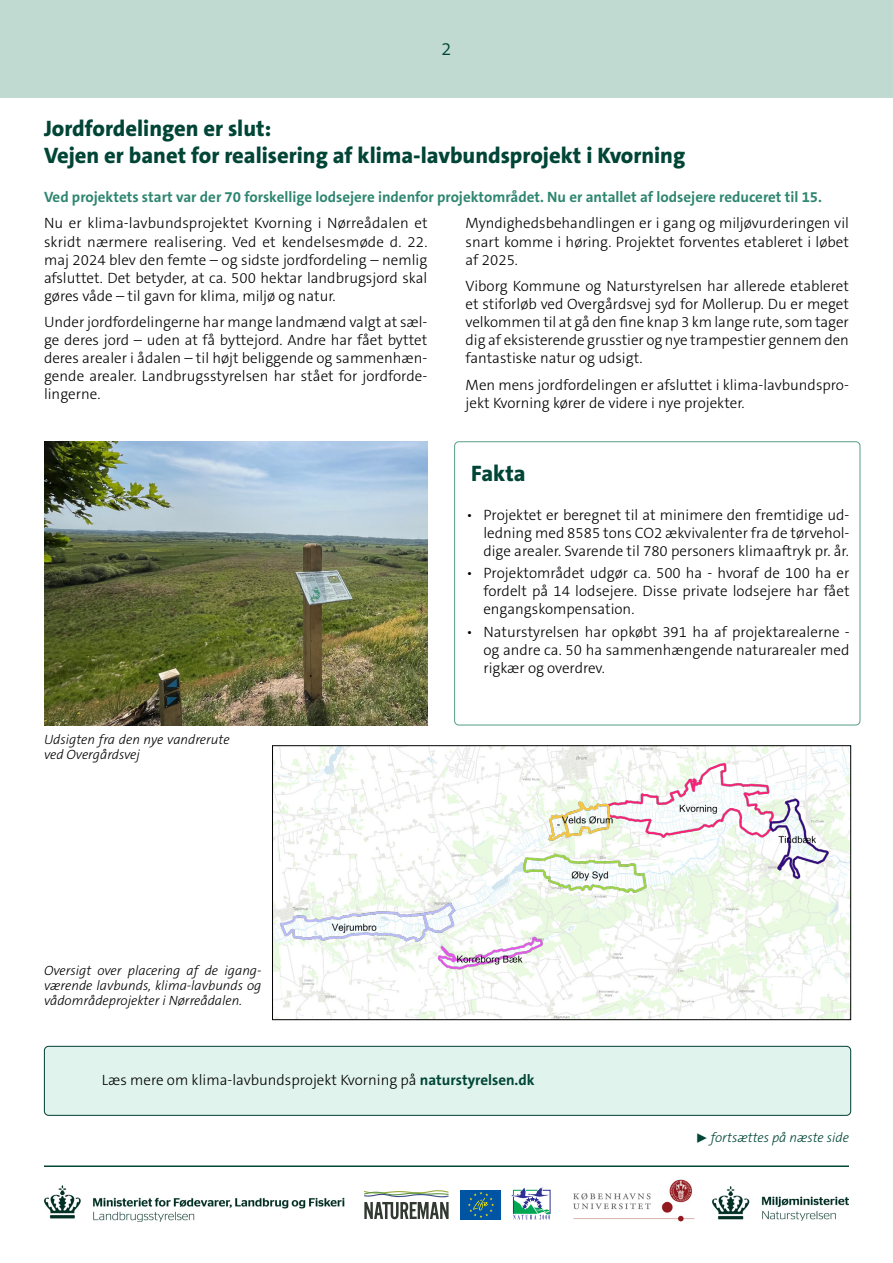
<style>
.page{position:relative;width:893px;height:1263px;background:#fff}
.page>*{position:absolute;margin:0;border:0;box-sizing:border-box;transform-origin:0 0}
.underrubrik_H3{font:800 22.5px/27px "The Sans C5";color:#004536}
.t1{font:300 18px "The Sans C5";color:#004536}
.Brød_-_P{font:300 15px/18px "The Sans C5";color:#000;text-align:justify}
.Mellemrubrikker_-_H4{font:700 15px "The Sans C5";color:#2e8670}
.Billedtekst_Figurforklaringer_-_P{font:italic 300 13.5px/15px "The Sans C5";color:#000}
.Billedtekst_Figurforklaringer_-_P-2{font:italic 300 13.5px "The Sans C5";color:#004536}
.s1{font-weight:700;color:#004536}
.s2{font-weight:400;font-style:normal}
</style>
<div class="page">
<div style="left:0;top:0;width:893px;height:97px;background:#c0dad2"></div>
<img style="left:274px;top:747px;width:575px;height:271px">
<div style="left:272px;top:745px;width:579px;height:275px;border:1px solid #000"></div>
<div style="left:44px;top:1046px;width:807px;height:69px;background:#e0f3ec;border-radius:4px"></div>
<div style="left:44px;top:1046px;width:807px;height:70px;border:1px solid #003e32;border-radius:4px"></div>
<hr style="left:44px;top:1165px;width:805px;height:2px;background:#004536">
<img style="left:44px;top:441px;width:383px;height:284px">
<div style="left:454px;top:441px;width:406px;height:284px;border:1px solid #2c846b;border-radius:4px"></div>
<img style="left:573px;top:1179px;width:122px;height:43px">
<svg style="left:364px;top:1190px;width:85px;height:29px"></svg>
<svg style="left:511px;top:1187px;width:39px;height:32px"></svg>
<div style="left:461px;top:1190px;width:40px;height:29px;background:#0054a4"></div>
<svg style="left:468px;top:1192px;width:26px;height:26px"></svg>
<img style="left:713px;top:1186px;width:136px;height:35px">
<img style="left:44px;top:1185px;width:301px;height:37px">
<p class="t1" style="left:442px;top:38px;width:11px">2</p>
<h3 class="underrubrik_H3" style="left:44px;top:115px;width:643px">Jordfordelingen er slut:<br>Vejen er banet for realisering af klima-lavbundsprojekt i Kvorning</h3>
<h4 class="Mellemrubrikker_-_H4" style="left:44px;top:187px;width:779px">Ved projektets start var der 70 forskellige lodsejere indenfor projektområdet. Nu er antallet af lodsejere reduceret til 15.</h4>
<p class="Brød_-_P" style="left:44px;top:215px;width:385px">Nu er klima-lavbundsprojektet Kvorning i Nørreådalen et skridt nærmere realisering. Ved et kendelsesmøde d. 22. maj 2024 blev den femte – og sidste jordfordeling – nemlig afsluttet. Det betyder, at ca. 500 hektar landbrugsjord skal gøres våde – til gavn for klima, miljø og natur.</p>
<p class="Brød_-_P" style="left:44px;top:313px;width:385px">Under jordfordelingerne har mange landmænd valgt at sæl&shy;ge deres jord – uden at få byttejord. Andre har fået byttet deres arealer i ådalen – til højt beliggende og sammenhæn&shy;gende arealer. Landbrugsstyrelsen har stået for jordforde&shy;lingerne.</p>
<p class="Brød_-_P" style="left:466px;top:215px;width:385px">Myndighedsbehandlingen er i gang og miljøvurderingen vil snart komme i høring. Projektet forventes etableret i løbet af 2025.</p>
<p class="Brød_-_P" style="left:466px;top:277px;width:385px">Viborg Kommune og Naturstyrelsen har allerede etableret et stiforløb ved Overgårdsvej syd for Mollerup. Du er meget velkommen til at gå den fine knap 3 km lange rute, som tager dig af eksisterende grusstier og nye trampestier gennem den fantastiske natur og udsigt.</p>
<p class="Brød_-_P" style="left:466px;top:376px;width:385px">Men mens jordfordelingen er afsluttet i klima-lavbundspro&shy;jekt Kvorning kører de videre i nye projekter.</p>
<p class="Billedtekst_Figurforklaringer_-_P" style="left:44px;top:732px;width:187px">Udsigten fra den nye vandrerute ved Overgårdsvej</p>
<p class="Billedtekst_Figurforklaringer_-_P" style="left:44px;top:963px;width:219px;text-align:justify">Oversigt over placering af de igang&shy;værende lavbunds, klima-lavbunds og vådområdeprojekter i Nørreådalen.</p>
<h3 class="underrubrik_H3" style="left:471px;top:460px;width:56px">Fakta</h3>
<p class="Brød_-_P" style="left:483px;top:506px;width:368px;text-indent:-17px">• Projektet er beregnet til at minimere den fremtidige ud&shy;ledning med 8585 tons CO2 ækvivalenter fra de tørvehol&shy;dige arealer. Svarende til 780 personers klimaaftryk pr. år.</p>
<p class="Brød_-_P" style="left:483px;top:564px;width:368px;text-indent:-17px">• Projektområdet udgør ca. 500 ha - hvoraf de 100 ha er fordelt på 14 lodsejere. Disse private lodsejere har fået engangskompensation.</p>
<p class="Brød_-_P" style="left:483px;top:623px;width:368px;text-indent:-17px">• Naturstyrelsen har opkøbt 391 ha af projektarealerne - og andre ca. 50 ha sammenhængende naturarealer med rigkær og overdrev.</p>
<p class="Brød_-_P" style="left:102px;top:1071px;width:434px">Læs mere om klima-lavbundsprojekt Kvorning på <span class="s1">naturstyrelsen.dk</span></p>
<p class="Billedtekst_Figurforklaringer_-_P-2" style="left:695px;top:1128px;width:156px"><span class="s2">▶</span> fortsættes på næste side</p>
</div>
